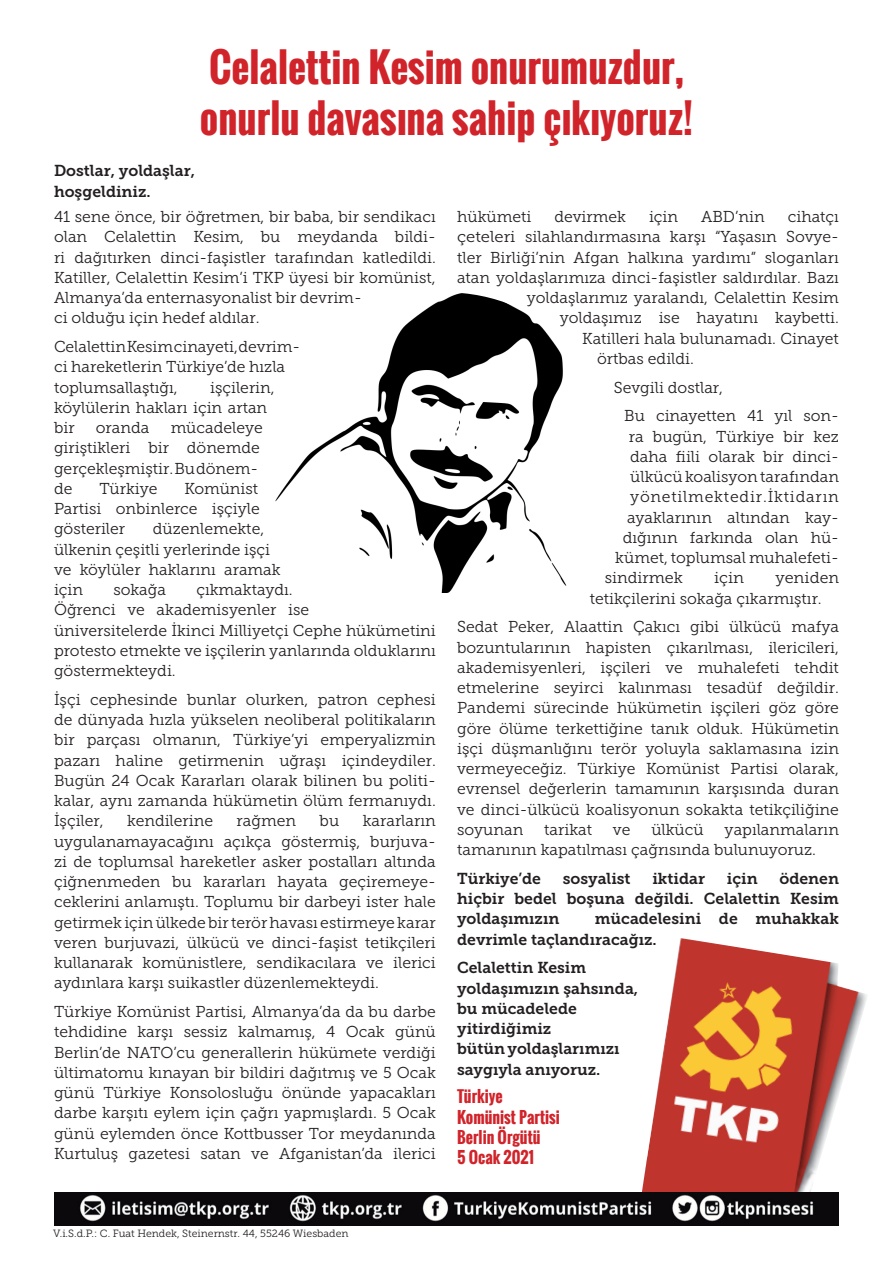
<style>
.page{position:relative;width:893px;height:1263px;background:#fff}
.page>*{position:absolute;margin:0;border:0;box-sizing:border-box;transform-origin:0 0}
.t1{font:700 39px/51px "Oswald";color:#d1232a}
.t2{font:15.75px/20.2px "Museo Slab 300";color:#231f20}
.t3{font:15.75px/20.2px "Museo Slab 700";color:#231f20}
.t4{font:15.75px "Museo Slab 300";color:#231f20;scale:1.05 1}
.t5{font:700 15.75px/20.2px "Oswald";color:#d1232a}
.t6{font:15.75px "Museo Slab 300";letter-spacing:.05em;color:#231f20}
.t7{font:10.5px "Museo Slab 300";color:#231f20}
</style>
<div class="page">
<img style="left:642px;top:938px;width:225px;height:254px">
<img style="left:54px;top:1192px;width:785px;height:34px">
<img style="left:275px;top:293px;width:292px;height:300px">
<h1 class="t1" style="left:200px;top:43px;width:495px">Celalettin Kesim onurumuzdur, onurlu davasına sahip çıkıyoruz!</h1>
<p class="t3" style="left:54px;top:161px;width:143px">Dostlar, yoldaşlar, hoşgeldiniz.</p>
<p class="t2" style="left:54px;top:207px;width:383px">41 sene önce, bir öğretmen, bir baba, bir sendikacı olan Celalettin Kesim, bu meydanda bildi&shy;ri dağıtırken dinci-faşistler tarafından katledildi.<br>Katiller, Celalettin Kesim’i TKP üyesi bir komünist, Almanya’da enternasyonalist bir devrim-<br>ci olduğu için hedef aldılar.</p>
<p class="t2" style="left:54px;top:337px;width:248px">Celalettin Kesim cinayeti, devrim&shy;ci hareketlerin Türkiye’de hızla toplumsallaştığı,</p>
<p class="t2" style="left:54px;top:377px;width:222px;text-indent:156px">işçilerin, köylülerin hakları için artan bir</p>
<p class="t2" style="left:54px;top:418px;width:210px;text-indent:117px">mücadeleye giriştikleri bir dönemde gerçekleşmiştir. Bu dönem&shy;de</p>
<p class="t2" style="left:96px;top:418px;width:55px">oranda</p>
<p class="t2" style="left:54px;top:478px;width:207px;text-align:justify;text-indent:130px">Komünist Partisi onbinlerce işçiyle gösteriler</p>
<p class="t2" style="left:99px;top:478px;width:59px">Türkiye</p>
<p class="t2" style="left:54px;top:519px;width:228px;text-indent:99px">düzenlemekte, ülkenin çeşitli yerlerinde işçi ve köylüler haklarını aramak için</p>
<p class="t2" style="left:54px;top:580px;width:383px;text-indent:142px">çıkmaktaydı.<br>Öğrenci ve akademisyenler ise<br>üniversitelerde İkinci Milliyetçi Cephe hükümetini protesto etmekte ve işçilerin yanlarında olduklarını göstermekteydi.</p>
<p class="t2" style="left:54px;top:689px;width:383px;text-align:justify">İşçi cephesinde bunlar olurken, patron cephesi de dünyada hızla yükselen neoliberal politikaların bir parçası olmanın, Türkiye’yi emperyalizmin pazarı haline getirmenin uğraşı içindeydiler.<br>Bugün 24 Ocak Kararları olarak bilinen bu politi&shy;kalar, aynı zamanda hükümetin ölüm fermanıydı.<br>İşçiler,</p>
<p class="t2" style="left:113px;top:580px;width:54px">sokağa</p>
<p class="t2" style="left:54px;top:811px;width:383px;text-align:justify;text-indent:309px">kararların uygulanamayacağını açıkça göstermiş, burjuva&shy;zi de toplumsal hareketler asker postalları altında çiğnenmeden bu kararları hayata geçiremeye&shy;ceklerini anlamıştı. Toplumu bir darbeyi ister hale getirmek için ülkede bir terör havası estirmeye karar veren burjuvazi, ülkücü ve dinci-faşist tetikçileri kullanarak komünistlere, sendikacılara ve ilerici aydınlara karşı suikastler düzenlemekteydi.</p>
<p class="t2" style="left:54px;top:1002px;width:383px;text-align:justify">Türkiye Komünist Partisi, Almanya’da da bu darbe tehdidine karşı sessiz kalmamış, 4 Ocak günü Berlin’de NATO’cu generallerin hükümete verdiği ültimatomu kınayan bir bildiri dağıtmış ve 5 Ocak günü Türkiye Konsolosluğu önünde yapacakları darbe karşıtı eylem için çağrı yapmışlardı. 5 Ocak günü eylemden önce Kottbusser Tor meydanında Kurtuluş gazetesi satan ve Afganistan’da ilerici</p>
<p class="t2" style="left:127px;top:811px;width:87px">kendilerine</p>
<p class="t2" style="left:237px;top:811px;width:61px">rağmen</p>
<p class="t2" style="left:320px;top:811px;width:21px">bu</p>
<p class="t2" style="left:457px;top:207px;width:76px">hükümeti</p>
<p class="t2" style="left:554px;top:207px;width:73px">devirmek</p>
<p class="t2" style="left:649px;top:207px;width:31px">için</p>
<p class="t2" style="left:701px;top:207px;width:65px">ABD’nin</p>
<p class="t2" style="left:788px;top:207px;width:53px">cihatçı</p>
<p class="t4" style="left:457px;top:228px;width:365px">çeteleri silahlandırmasına karşı “Yaşasın Sovye-</p>
<p class="t2" style="left:457px;top:247px;width:383px">tler Birliği’nin Afgan halkına yardımı” sloganları</p>
<p class="t2" style="left:457px;top:267px;width:383px">atan yoldaşlarımıza dinci-faşistler saldırdılar. Bazı</p>
<p class="t2" style="left:527px;top:288px;width:314px">yoldaşlarımız yaralandı, Celalettin Kesim</p>
<p class="t2" style="left:560px;top:308px;width:281px">yoldaşımız ise hayatını kaybetti.</p>
<p class="t2" style="left:582px;top:328px;width:258px">Katilleri hala bulunamadı. Cinayet</p>
<p class="t2" style="left:597px;top:348px;width:98px">örtbas edildi.</p>
<p class="t2" style="left:624px;top:373px;width:216px;line-height:28.8px;text-indent:-10px">Sevgili dostlar,<br>Bu cinayetten 41 yıl son-</p>
<p class="t2" style="left:629px;top:426px;width:212px">ra bugün, Türkiye bir kez</p>
<p class="t2" style="left:630px;top:446px;width:207px">daha fiili olarak bir dinci-</p>
<p class="t2" style="left:630px;top:467px;width:210px">ülkücü koalisyon tarafından</p>
<p class="t6" style="left:630px;top:488px;width:210px">yönetilmektedir.- İktidarın</p>
<p class="t2" style="left:627px;top:507px;width:207px">ayak---larının altın-dan kay---</p>
<p class="t2" style="left:623px;top:527px;width:218px">dığı-nın farkında olan hü-</p>
<p class="t2" style="left:615px;top:548px;width:222px">kümet, toplumsal muhalefeti-</p>
<p class="t2" style="left:605px;top:568px;width:80px">sindirmek</p>
<p class="t2" style="left:714px;top:568px;width:31px">için</p>
<p class="t2" style="left:590px;top:568px;width:251px;text-indent:186px">yeniden tetik--çilerini sokağa çıkar-mıştır.</p>
<p class="t2" style="left:457px;top:617px;width:383px;text-align:justify">Sedat Peker, Alaattin Çakıcı gibi ülkücü mafya bozuntularının hapisten çıkarılması, ileri-cileri, akademisyenleri, işçileri ve muhalefeti tehdit etmelerine seyirci kalınması tesadüf değildir.<br>Pandemi sürecinde hükümetin işçileri göz göre göre ölüme terkettiğine tanık olduk. Hükümetin işçi düşmanlığını terör yoluyla saklamasına izin vermeyeceğiz. Türkiye Komünist Partisi olarak, evrensel değerlerin tamamının karşısında duran ve dinci-ülkücü koalisyonun sokakta tetikçiliğine soyunan</p>
<p class="t2" style="left:457px;top:819px;width:383px;text-indent:267px">yapılanmaların tamanının kapatılması çağrısında bulunuyoruz.</p>
<p class="t3" style="left:457px;top:868px;width:85px">Türkiye’de</p>
<p class="t3" style="left:563px;top:868px;width:69px">sosyalist</p>
<p class="t3" style="left:652px;top:868px;width:54px">iktidar</p>
<p class="t3" style="left:727px;top:868px;width:32px">için</p>
<p class="t2" style="left:544px;top:819px;width:49px">tarikat</p>
<p class="t2" style="left:613px;top:819px;width:19px">ve</p>
<p class="t2" style="left:651px;top:819px;width:54px">ülkücü</p>
<p class="t3" style="left:457px;top:868px;width:383px;text-align:justify;text-indent:322px">ödenen hiçbir bedel boşuna değildi. Celalettin Kesim yoldaşımızın</p>
<p class="t3" style="left:457px;top:909px;width:383px;text-indent:138px">mücadelesini de muhakkak dev-rim--le taç-landıracağız.</p>
<p class="t3" style="left:457px;top:958px;width:183px">Celalettin Kesim yoldaşımızın şahsında, bu mücadelede yitirdiğimiz<br>bütün yoldaşlarımızı saygıyla anıyoruz.</p>
<p class="t5" style="left:457px;top:1087px;width:104px">Türkiye<br>Komünist Partisi<br>Berlin Örgütü<br>5 Ocak 2021</p>
<p class="t7" style="left:53px;top:1228px;width:297px">V.i.S.d.P.: C. Fuat Hendek, Steinernstr. 44, 55246 Wiesbaden</p>
</div>
